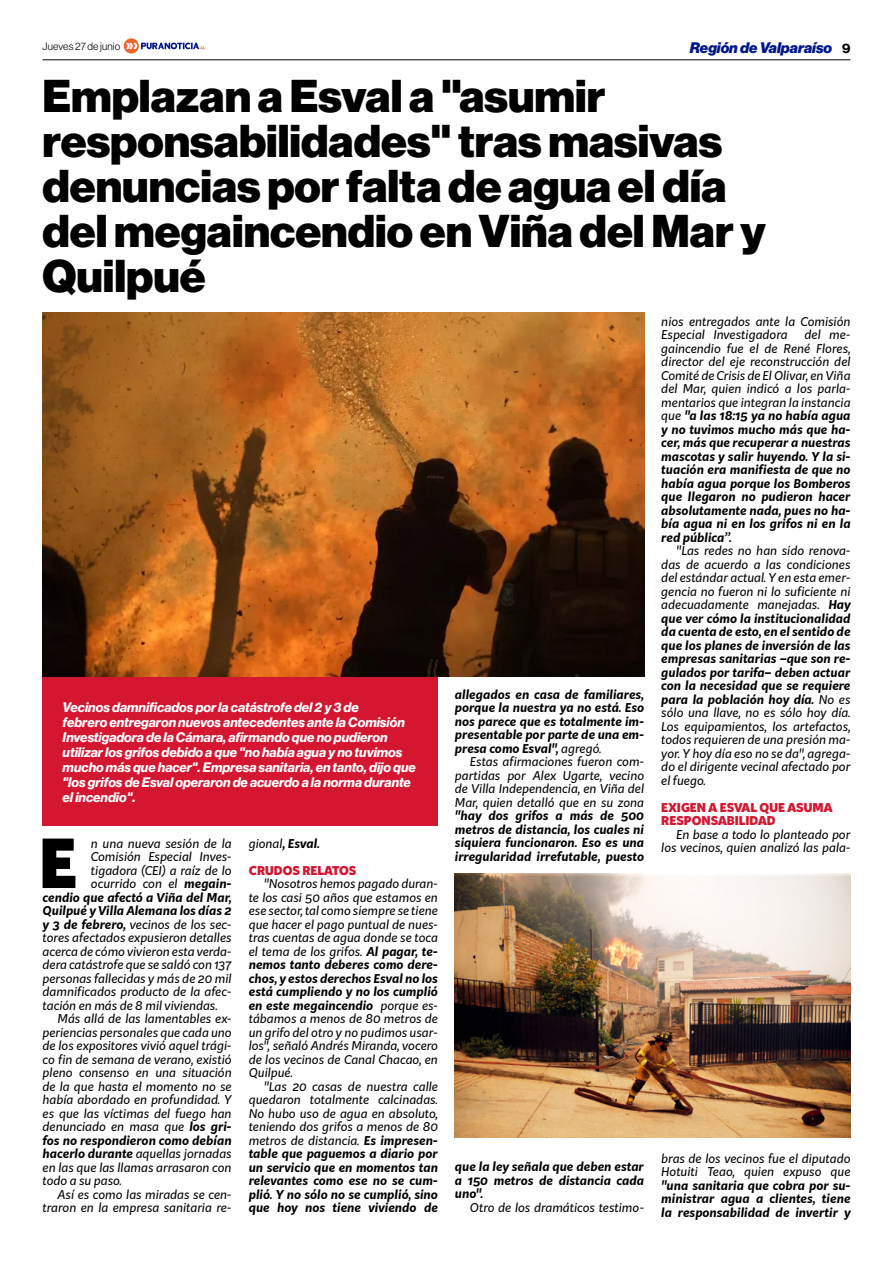
<style>
.page{position:relative;width:893px;height:1263px;background:#fff}
.page>*{position:absolute;margin:0;border:0;box-sizing:border-box;transform-origin:0 0}
.t1{font:900 66.3px "Kit Sans";color:#000}
.t2{font:45px/45px "N Haas Grotesk DS Pro 95 Blk";color:#000}
.t3{font:15px "N Haas Grotesk DS Pro 96 Blk It";color:#00178a}
.t4{font:13.5px/15px "N Haas Grotesk DS Pro 76 Bd It";color:#fff}
.t5{font:italic 12px/13.5px "Kit Sans";color:#000;text-align:justify}
.t6{font:italic 700 12px/13.5px "Kit Sans";color:#000;text-align:justify}
.t7{font:900 12px/13.5px "Kit Sans";color:#d41630}
.t8{font:10.5px "N Haas Grotesk DS Pro 45 Lt";letter-spacing:.015em;color:#000}
.s1{font-family:"N Haas Grotesk DS Pro 75 Bd";font-size:13.5px;color:#000}
.s2{font-weight:700}
.s3{font-weight:400}
</style>
<div class="page">
<hr style="left:43px;top:59px;width:807px;height:1px;background:#000">
<svg style="left:124px;top:38px;width:81px;height:16px"></svg>
<img style="left:42px;top:313px;width:602px;height:364px">
<div style="left:42px;top:677px;width:396px;height:149px;background:#d41630"></div>
<img style="left:455px;top:874px;width:395px;height:263px">
<p class="t8" style="left:43px;top:40px;width:79px">Jueves 27 de junio</p>
<p class="t3" style="left:690px;top:39px;width:162px">Región de Valparaíso <span class="s1">9</span></p>
<h2 class="t2" style="left:42px;top:74px;width:725px">Emplazan a Esval a "asumir responsabilidades" tras masivas denuncias por falta de agua el día del megaincendio en Viña del Mar y<br>Quilpué</h2>
<p class="t4" style="left:63px;top:699px;width:355px">Vecinos damnificados por la catástrofe del 2 y 3 de<br>febrero entregaron nuevos antecedentes ante la Comisión Investigadora de la Cámara, afirmando que no pudieron utilizar los grifos debido a que "no había agua y no tuvimos mucho más que hacer". Empresa sanitaria, en tanto, dijo que "los grifos de Esval operaron de acuerdo a la norma durante el incendio".</p>
<h1 class="t1" style="left:39px;top:803px;width:40px">E</h1>
<p class="t5" style="left:91px;top:836px;width:142px">n una nueva sesión de la</p>
<p class="t5" style="left:91px;top:849px;width:142px">Comisión Especial Inves-</p>
<p class="t5" style="left:91px;top:863px;width:142px">tigadora (CEI) a raíz de lo</p>
<p class="t5" style="left:91px;top:876px;width:142px">ocurrido con el <span class="s2">megain-</span></p>
<p class="t6" style="left:43px;top:889px;width:191px">cendio que afectó a Viña del Mar,</p>
<p class="t6" style="left:43px;top:903px;width:191px">Quilpué y Villa Alemana los días 2</p>
<p class="t5" style="left:43px;top:917px;width:191px"><span class="s2">y 3 de febrero,</span> vecinos de los sec-</p>
<p class="t5" style="left:43px;top:930px;width:191px">tores afectados expusieron detalles</p>
<p class="t5" style="left:43px;top:944px;width:191px">acerca de cómo vivieron esta verda-</p>
<p class="t5" style="left:43px;top:957px;width:191px">dera catástrofe que se saldó con 137</p>
<p class="t5" style="left:43px;top:971px;width:191px">personas fallecidas y más de 20 mil</p>
<p class="t5" style="left:43px;top:984px;width:191px">damnificados producto de la afec-</p>
<p class="t5" style="left:43px;top:998px;width:177px">tación en más de 8 mil viviendas.</p>
<p class="t5" style="left:58px;top:1011px;width:176px">Más allá de las lamentables ex-</p>
<p class="t5" style="left:43px;top:1025px;width:191px">periencias personales que cada uno</p>
<p class="t5" style="left:43px;top:1038px;width:191px">de los expositores vivió aquel trági-</p>
<p class="t5" style="left:43px;top:1052px;width:191px">co fin de semana de verano, existió</p>
<p class="t5" style="left:43px;top:1065px;width:191px">pleno consenso en una situación</p>
<p class="t5" style="left:43px;top:1079px;width:191px">de la que hasta el momento no se</p>
<p class="t5" style="left:43px;top:1092px;width:191px">había abordado en profundidad. Y</p>
<p class="t5" style="left:43px;top:1106px;width:191px">es que las víctimas del fuego han</p>
<p class="t5" style="left:43px;top:1119px;width:191px">denunciado en masa que <span class="s2">los gri-</span></p>
<p class="t6" style="left:43px;top:1132px;width:191px">fos no respondieron como debían</p>
<p class="t5" style="left:43px;top:1146px;width:191px"><span class="s2">hacerlo durante</span> aquellas jornadas</p>
<p class="t5" style="left:43px;top:1160px;width:191px">en las que las llamas arrasaron con</p>
<p class="t5" style="left:43px;top:1173px;width:81px">todo a su paso.</p>
<p class="t5" style="left:58px;top:1187px;width:176px">Así es como las miradas se cen-</p>
<p class="t5" style="left:43px;top:1200px;width:191px">traron en la empresa sanitaria re-</p>
<p class="t6" style="left:249px;top:835px;width:73px"><span class="s3">gional</span>, Esval.</p>
<p class="t7" style="left:249px;top:862px;width:109px">CRUDOS RELATOS</p>
<p class="t5" style="left:249px;top:876px;width:191px;text-indent:15px">"Nosotros hemos pagado duran&shy;te los casi 50 años que estamos en ese sector, tal como siempre se tiene que hacer el pago puntual de nues&shy;tras cuentas de agua donde se toca el tema de los grifos. <span class="s2">Al pagar, te&shy;nemos tanto deberes como dere&shy;chos, y estos derechos Esval no los está cumpliendo y no los cumplió en este megaincendio</span> porque es&shy;tábamos a menos de 80 metros de un grifo del otro y no pudimos usar&shy;los", señaló Andrés Miranda, vocero de los vecinos de Canal Chacao, en Quilpué.</p>
<p class="t6" style="left:249px;top:1078px;width:191px;text-indent:15px"><span class="s3">"Las 20 casas de nuestra calle quedaron totalmente calcinadas.<br>No hubo uso de agua en absoluto, teniendo dos grifos a menos de 80 metros de distancia.</span> Es impresen&shy;table que paguemos a diario por un servicio que en momentos tan relevantes como ese no se cum&shy;plió. Y no sólo no se cumplió, sino que hoy nos tiene viviendo de</p>
<p class="t6" style="left:455px;top:686px;width:191px">allegados en casa de familiares, porque la nuestra ya no está. Eso nos parece que es totalmente im&shy;presentable por parte de una em&shy;presa como Esval", <span class="s3">agregó.</span></p>
<p class="t5" style="left:455px;top:754px;width:191px;text-indent:15px">Estas afirmaciones fueron com&shy;partidas por Alex Ugarte, vecino de Villa Independencia, en Viña del Mar, quien detalló que en su zona</p>
<p class="t6" style="left:455px;top:808px;width:191px">"hay dos grifos a más de 500 metros de distancia, los cuales ni siquiera funcionaron. Eso es una irregularidad irrefutable, puesto</p>
<p class="t5" style="left:661px;top:314px;width:191px">nios entregados ante la Comisión<br>Especial Investigadora</p>
<p class="t6" style="left:661px;top:327px;width:191px;text-indent:143px"><span class="s3">del me&shy;gaincendio fue el de René Flores, director del eje reconstrucción del Comité de Crisis de El Olivar, en Viña del Mar, quien indicó a los parla&shy;mentarios que integran la instancia que</span> "a las 18:15 ya no había agua y no tuvimos mucho más que ha&shy;cer, más que recuperar a nuestras mascotas y salir huyendo. Y la si&shy;tuación era manifiesta de que no había agua porque los Bomberos que llegaron no pudieron hacer absolutamente nada, pues no ha&shy;bía agua ni en los grifos ni en la red pública”.</p>
<p class="t5" style="left:661px;top:543px;width:191px;text-indent:15px">"Las redes no han sido renova&shy;das de acuerdo a las condiciones del estándar actual. Y en esta emer&shy;gencia no fueron ni lo suficiente ni adecuadamente manejadas. <span class="s2">Hay que ver cómo la institucionalidad da cuenta de esto, en el sentido de que los planes de inversión de las empresas sanitarias –que son re&shy;gulados por tarifa– deben actuar con la necesidad que se requiere para la población hoy día.</span> No es sólo una llave, no es sólo hoy día.<br>Los equipamientos, los artefactos, todos requieren de una presión ma&shy;yor. Y hoy día eso no se da", agrega&shy;do el dirigente vecinal afectado por el fuego.</p>
<p class="t7" style="left:661px;top:799px;width:173px">EXIGEN A ESVAL QUE ASUMA<br>RESPONSABILIDAD</p>
<p class="t5" style="left:661px;top:827px;width:191px;text-align:right">En base a todo lo planteado por los vecinos, quien analizó las pala-</p>
<p class="t6" style="left:455px;top:1159px;width:191px">que la ley señala que deben estar a 150 metros de distancia cada uno".</p>
<p class="t5" style="left:470px;top:1200px;width:176px">Otro de los dramáticos testimo-</p>
<p class="t5" style="left:661px;top:1151px;width:191px">bras de los vecinos fue el diputado<br>Hotuiti Teao, quien expuso que</p>
<p class="t6" style="left:661px;top:1177px;width:191px">"una sanitaria que cobra por su&shy;ministrar agua a clientes, tiene la responsabilidad de invertir y</p>
</div>
